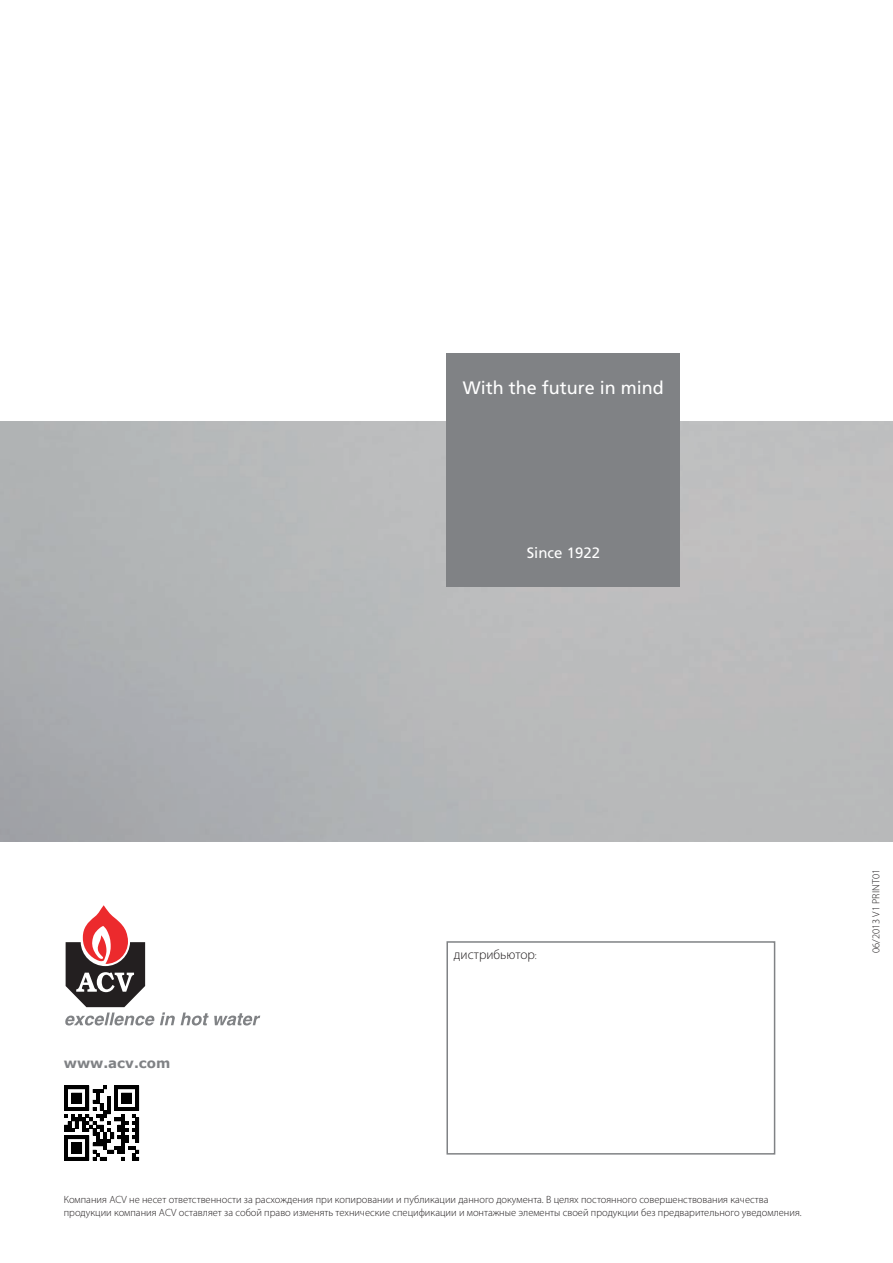
<style>
.page{position:relative;width:893px;height:1263px;background:#fff}
.page>*{position:absolute;margin:0;border:0;box-sizing:border-box;transform-origin:0 0}
.t1{font:18px "Frutiger LT Std";color:#fff}
.t2{font:15px "Frutiger LT Std";color:#fff}
.ACV_Body_text_8pt{font:300 13.5px "Myriad Pro";color:#231f20}
.t3{font:700 13.5px "Verdana";color:#808285}
.ACV_Body_text_8pt-2{font:300 10.5px/13.5px "Myriad Pro";color:#231f20}
.s1{font-size:10.5px}
</style>
<div class="page">
<svg style="left:65px;top:905px;width:110px;height:120px"></svg>
<svg style="left:181px;top:1012px;width:79px;height:13px"></svg>
<div style="left:446px;top:941px;width:329px;height:213px;border:2px solid #808285"></div>
<svg style="left:64px;top:1085px;width:75px;height:76px"></svg>
<div style="left:446px;top:353px;width:234px;height:234px;background:#808285"></div>
<p class="t1" style="left:463px;top:377px;width:203px">With the future in mind</p>
<p class="t2" style="left:527px;top:544px;width:75px">Since 1922</p>
<p class="t3" style="left:64px;top:1053px;width:108px">www.acv.com</p>
<p class="ACV_Body_text_8pt" style="left:454px;top:947px;width:84px">дистрибьютор<span class="s1">:</span></p>
<p class="ACV_Body_text_8pt-2" style="left:64px;top:1193px;width:739px">Компания ACV не несет ответственности за расхождения при копировании и публикации данного документа. В целях постоянного совершенствования качества продукции компания ACV оставляет за собой право изменять технические спецификации и монтажные элементы своей продукции без предварительного уведомления.</p>
<p class="ACV_Body_text_8pt-2" style="left:869px;top:953px;width:85px;rotate:-90deg">06/2013 V1 PRINT01</p>
</div>
